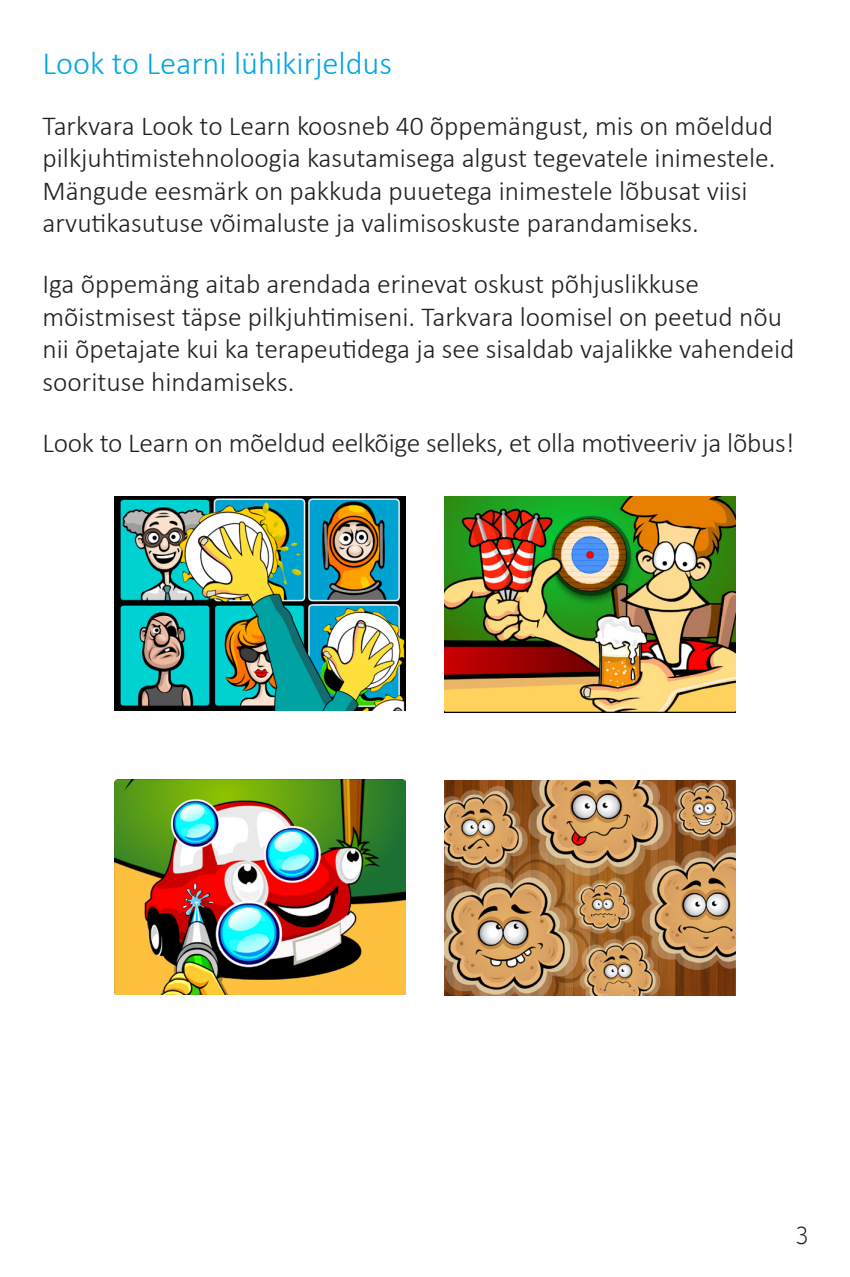
<style>
.page{position:relative;width:850px;height:1277px;background:#fff}
.page>*{position:absolute;margin:0;border:0;box-sizing:border-box;transform-origin:0 0}
.Pealkiri_13{font:300 32.5px "Calibri";color:#00a7e1}
.Tekst_11{font:300 27.5px/32.5px "Calibri";color:#231f20}
.t1{font:300 25px "Booster Next FY";color:#231f20}
</style>
<div class="page">
<img style="left:445px;top:780px;width:290px;height:215px">
<img style="left:115px;top:779px;width:291px;height:215px">
<img style="left:115px;top:496px;width:291px;height:214px">
<img style="left:445px;top:496px;width:290px;height:216px">
<p class="Pealkiri_13" style="left:43px;top:43px;width:351px">Look to Learni lühikirjeldus</p>
<p class="Tekst_11" style="left:43px;top:109px;width:734px">Tarkvara Look to Learn koosneb 40 õppemängust, mis on mõeldud pilkjuhtimistehnoloogia kasutamisega algust tegevatele inimestele.<br>Mängude eesmärk on pakkuda puuetega inimestele lõbusat viisi arvutikasutuse võimaluste ja valimisoskuste parandamiseks.</p>
<p class="Tekst_11" style="left:43px;top:268px;width:753px">Iga õppemäng aitab arendada erinevat oskust põhjuslikkuse mõistmisest täpse pilkjuhtimiseni. Tarkvara loomisel on peetud nõu nii õpetajate kui ka terapeutidega ja see sisaldab vajalikke vahendeid soorituse hindamiseks.</p>
<p class="Tekst_11" style="left:43px;top:426px;width:753px">Look to Learn on mõeldud eelkõige selleks, et olla motiveeriv ja lõbus!</p>
<p class="t1" style="left:795px;top:1219px;width:14px">3</p>
</div>
